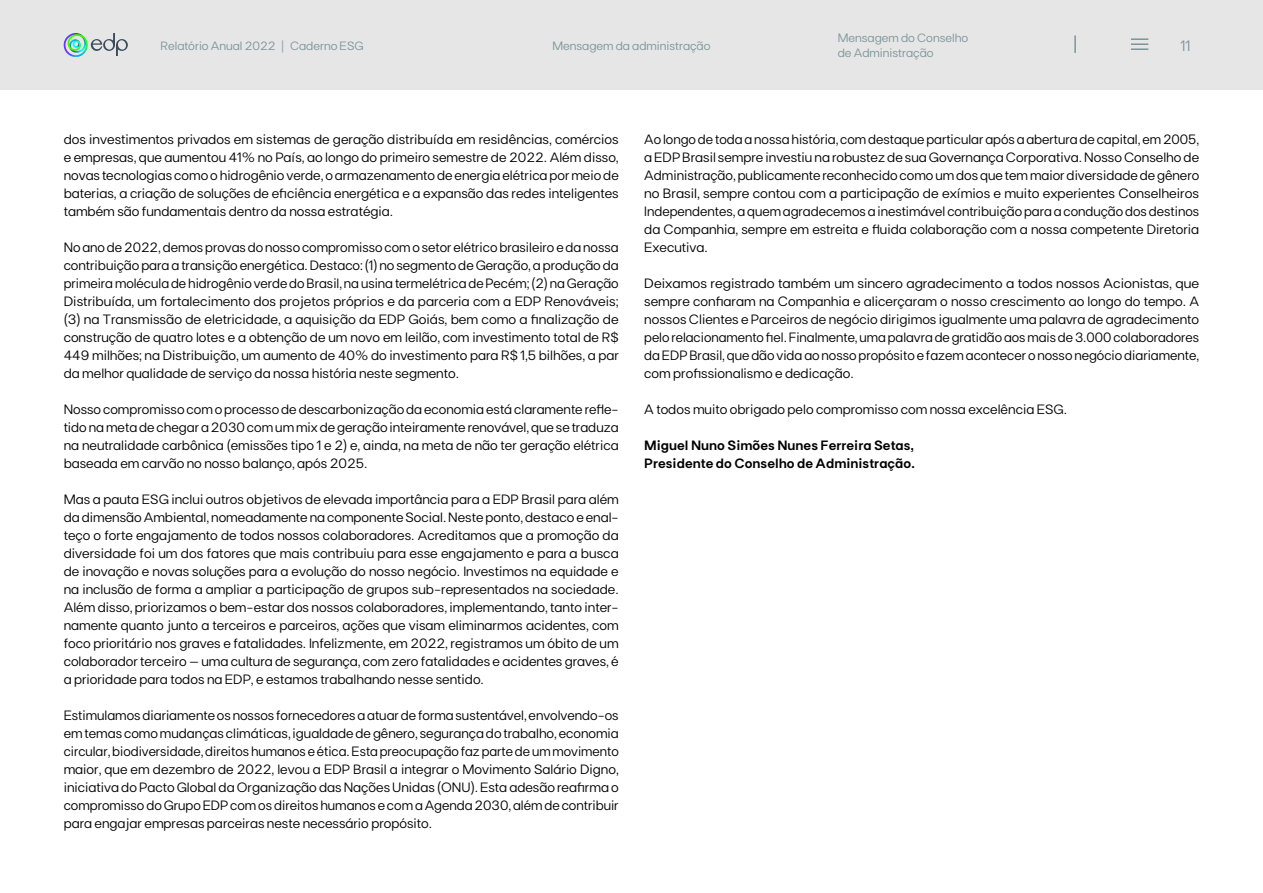
<style>
.page{position:relative;width:1263px;height:893px;background:#fff}
.page>*{position:absolute;margin:0;border:0;box-sizing:border-box;transform-origin:0 0}
.t1{font:15px "FT Base";color:#7c9599}
.t2{font:13.5px/18px "FT Base";color:#000;text-align:justify}
.t3{font:600 13.5px/18px "FT Base";color:#000}
.t4{font:12px/15px "FT Base";color:#7c9599}
</style>
<div class="page">
<div style="left:0;top:0;width:1263px;height:90px;background:#e6e6e6"></div>
<svg style="left:91px;top:33px;width:37px;height:23px"></svg>
<svg style="left:64px;top:33px;width:20px;height:18px"></svg>
<svg style="left:1074px;top:36px;width:2px;height:17px"></svg>
<svg style="left:1131px;top:38px;width:17px;height:12px"></svg>
<p class="t4" style="left:838px;top:30px;width:132px">Mensagem do Conselho de Administração</p>
<p class="t4" style="left:161px;top:38px;width:205px">Relatório Anual 2022 | Caderno ESG</p>
<p class="t4" style="left:552px;top:38px;width:160px">Mensagem da administração</p>
<p class="t1" style="left:1180px;top:37px;width:11px">11</p>
<p class="t2" style="left:64px;top:130px;width:557px">dos investimentos privados em sistemas de geração distribuída em residências, comércios e empresas, que aumentou 41% no País, ao longo do primeiro semestre de 2022. Além disso, novas tecnologias como o hidrogênio verde, o armazenamento de energia elétrica por meio de baterias, a criação de soluções de eficiência energética e a expansão das redes inteligentes também são fundamentais dentro da nossa estratégia.</p>
<p class="t2" style="left:64px;top:238px;width:557px">No ano de 2022, demos provas do nosso compromisso com o setor elétrico brasileiro e da nossa contribuição para a transição energética. Destaco: (1) no segmento de Geração, a produção da primeira molécula de hidrogênio verde do Brasil, na usina termelétrica de Pecém; (2) na Geração Distribuída, um fortalecimento dos projetos próprios e da parceria com a EDP Renováveis; (3) na Transmissão de eletricidade, a aquisição da EDP Goiás, bem como a finalização de construção de quatro lotes e a obtenção de um novo em leilão, com investimento total de R$ 449 milhões; na Distribuição, um aumento de 40% do investimento para R$ 1,5 bilhões, a par da melhor qualidade de serviço da nossa história neste segmento.</p>
<p class="t2" style="left:64px;top:400px;width:557px">Nosso compromisso com o processo de descarbonização da economia está claramente refle&shy;tido na meta de chegar a 2030 com um mix de geração inteiramente renovável, que se traduza na neutralidade carbônica (emissões tipo 1 e 2) e, ainda, na meta de não ter geração elétrica baseada em carvão no nosso balanço, após 2025.</p>
<p class="t2" style="left:64px;top:490px;width:557px">Mas a pauta ESG inclui outros objetivos de elevada importância para a EDP Brasil para além da dimensão Ambiental, nomeadamente na componente Social. Neste ponto, destaco e enal&shy;teço o forte engajamento de todos nossos colaboradores. Acreditamos que a promoção da diversidade foi um dos fatores que mais contribuiu para esse engajamento e para a busca de inovação e novas soluções para a evolução do nosso negócio. Investimos na equidade e na inclusão de forma a ampliar a participação de grupos sub-representados na sociedade.<br>Além disso, priorizamos o bem-estar dos nossos colaboradores, implementando, tanto inter&shy;namente quanto junto a terceiros e parceiros, ações que visam eliminarmos acidentes, com foco prioritário nos graves e fatalidades. Infelizmente, em 2022, registramos um óbito de um colaborador terceiro – uma cultura de segurança, com zero fatalidades e acidentes graves, é a prioridade para todos na EDP, e estamos trabalhando nesse sentido.</p>
<p class="t2" style="left:64px;top:706px;width:557px">Estimulamos diariamente os nossos fornecedores a atuar de forma sustentável, envolvendo-os em temas como mudanças climáticas, igualdade de gênero, segurança do trabalho, economia circular, biodiversidade, direitos humanos e ética. Esta preocupação faz parte de um movimento maior, que em dezembro de 2022, levou a EDP Brasil a integrar o Movimento Salário Digno, iniciativa do Pacto Global da Organização das Nações Unidas (ONU). Esta adesão reafirma o compromisso do Grupo EDP com os direitos humanos e com a Agenda 2030, além de contribuir para engajar empresas parceiras neste necessário propósito.</p>
<p class="t2" style="left:644px;top:130px;width:556px">Ao longo de toda a nossa história, com destaque particular após a abertura de capital, em 2005, a EDP Brasil sempre investiu na robustez de sua Governança Corporativa. Nosso Conselho de Administração, publicamente reconhecido como um dos que tem maior diversidade de gênero no Brasil, sempre contou com a participação de exímios e muito experientes Conselheiros Independentes, a quem agradecemos a inestimável contribuição para a condução dos destinos da Companhia, sempre em estreita e fluida colaboração com a nossa competente Diretoria Executiva.</p>
<p class="t2" style="left:644px;top:274px;width:556px">Deixamos registrado também um sincero agradecimento a todos nossos Acionistas, que sempre confiaram na Companhia e alicerçaram o nosso crescimento ao longo do tempo. A nossos Clientes e Parceiros de negócio dirigimos igualmente uma palavra de agradecimento pelo relacionamento fiel. Finalmente, uma palavra de gratidão aos mais de 3.000 colaboradores da EDP Brasil, que dão vida ao nosso propósito e fazem acontecer o nosso negócio diariamente, com profissionalismo e dedicação.</p>
<p class="t2" style="left:644px;top:400px;width:424px">A todos muito obrigado pelo compromisso com nossa excelência ESG.</p>
<p class="t3" style="left:644px;top:436px;width:272px">Miguel Nuno Simões Nunes Ferreira Setas,<br>Presidente do Conselho de Administração.</p>
</div>
